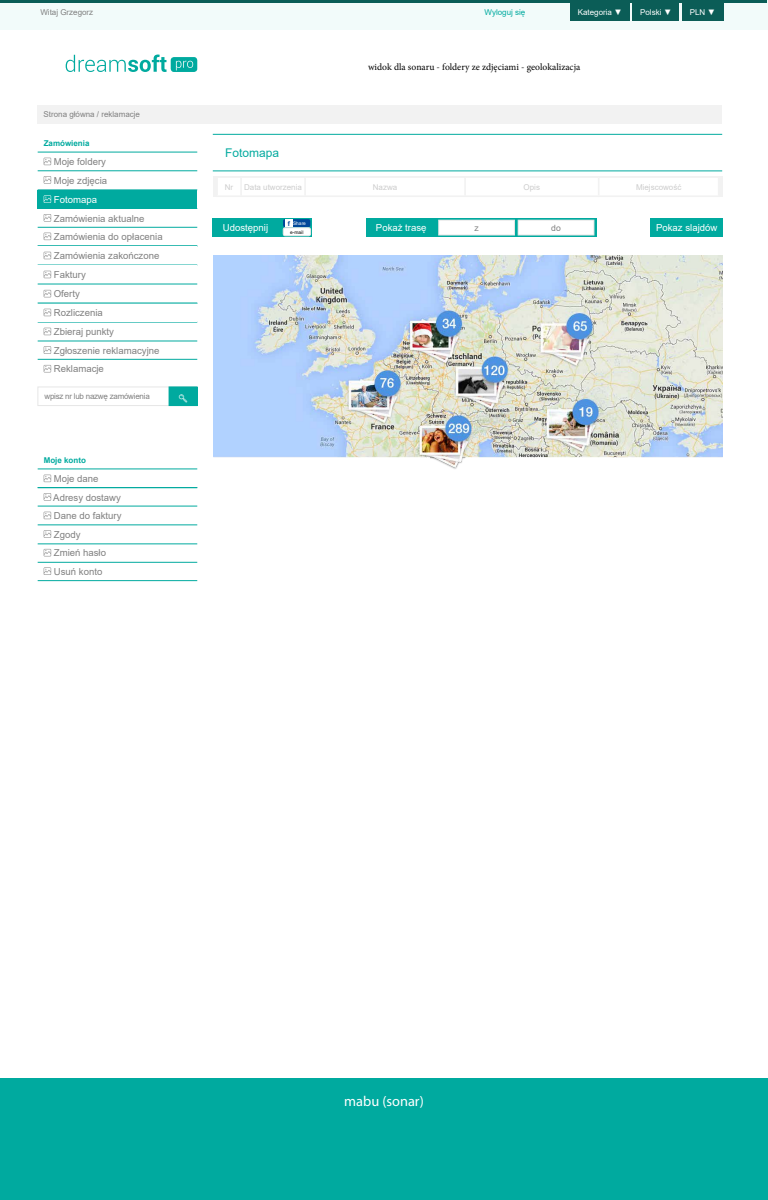
<style>
.page{position:relative;width:768px;height:1200px;background:#fff}
.page>*{position:absolute;margin:0;border:0;box-sizing:border-box;transform-origin:0 0}
.t1{font:14.4px "Myriad Pro";color:#fff}
.t2{font:14.4px "ikonkiwersja 1";color:#fff}
.t3{font:12px "Arial";color:#05aba0}
.t4{font:9.6px/19px "Arial";color:#808080}
.t5{font:9.6px "Minion Pro";color:#000}
.t6{font:9.6px "Arial";color:#fff}
.t7{font:8.6px "Arial";color:#808080}
.t8{font:8px "Arial";color:#808080}
.t9{font:8px "Arial";color:#ccc}
.t10{font:8px "Arial";letter-spacing:-.03em;color:#808080}
.t11{font:8px "Arial";color:#fff}
.t12{font:700 8px "Arial";color:#00aa9f}
.t13{font:8px "Arial";color:#00aa9f}
.t14{font:4.84px/8.6px "Arial";color:#000;text-align:center}
.s1{font-weight:700;font-size:6.56px;color:#00489a}
.s2{color:#fff}
</style>
<div class="page">
<div style="left:38px;top:105px;width:684px;height:18px;background:#f2f2f2"></div>
<svg style="left:66px;top:55px;width:101px;height:17px"></svg>
<div style="left:171px;top:57px;width:26px;height:15px;background:#00aa9f;border-radius:3px"></div>
<svg style="left:176px;top:61px;width:17px;height:9px"></svg>
<div style="left:0;top:0;width:767px;height:29px;background:#f2fbfa"></div>
<hr style="left:0;top:0;width:767px;height:2px;background:#0b5d57">
<div style="left:633px;top:2px;width:46px;height:19px;background:#0b5d57"></div>
<div style="left:682px;top:2px;width:41px;height:19px;background:#0b5d57"></div>
<div style="left:570px;top:2px;width:60px;height:19px;background:#0b5d57"></div>
<hr style="left:213px;top:134px;width:509px;height:1px;background:#00aa9f">
<hr style="left:213px;top:171px;width:509px;height:1px;background:#00aa9f">
<hr style="left:216px;top:176px;width:25px;height:2px;background:#f2f2f2">
<hr style="left:241px;top:176px;width:64px;height:2px;background:#f2f2f2">
<hr style="left:305px;top:176px;width:160px;height:2px;background:#f2f2f2">
<hr style="left:465px;top:176px;width:134px;height:2px;background:#f2f2f2">
<hr style="left:599px;top:176px;width:120px;height:2px;background:#f2f2f2">
<svg style="left:216px;top:178px;width:503px;height:17px"></svg>
<hr style="left:216px;top:195px;width:25px;height:2px;background:#f2f2f2">
<hr style="left:241px;top:195px;width:64px;height:2px;background:#f2f2f2">
<hr style="left:305px;top:195px;width:160px;height:2px;background:#f2f2f2">
<hr style="left:465px;top:195px;width:134px;height:2px;background:#f2f2f2">
<hr style="left:599px;top:195px;width:120px;height:2px;background:#f2f2f2">
<div style="left:0;top:1078px;width:768px;height:122px;background:#00aa9f"></div>
<div style="left:38px;top:387px;width:159px;height:19px;border:1px solid #e6e6e6"></div>
<div style="left:169px;top:387px;width:28px;height:19px;background:#00aa9f"></div>
<svg style="left:44px;top:290px;width:7px;height:7px"></svg>
<svg style="left:44px;top:158px;width:7px;height:7px"></svg>
<svg style="left:44px;top:346px;width:7px;height:8px"></svg>
<svg style="left:44px;top:328px;width:7px;height:7px"></svg>
<svg style="left:44px;top:233px;width:7px;height:7px"></svg>
<svg style="left:44px;top:214px;width:7px;height:8px"></svg>
<div style="left:38px;top:190px;width:159px;height:18px;background:#00aa9f"></div>
<svg style="left:44px;top:195px;width:7px;height:8px"></svg>
<svg style="left:44px;top:176px;width:7px;height:8px"></svg>
<svg style="left:44px;top:365px;width:7px;height:7px"></svg>
<hr style="left:38px;top:152px;width:159px;height:1px;background:#00aa9f">
<hr style="left:38px;top:341px;width:159px;height:1px;background:#00aa9f">
<hr style="left:38px;top:359px;width:159px;height:1px;background:#00aa9f">
<hr style="left:38px;top:171px;width:159px;height:1px;background:#00aa9f">
<hr style="left:38px;top:322px;width:159px;height:1px;background:#00aa9f">
<svg style="left:44px;top:309px;width:7px;height:7px"></svg>
<hr style="left:38px;top:303px;width:159px;height:1px;background:#00aa9f">
<hr style="left:38px;top:227px;width:159px;height:1px;background:#00aa9f">
<hr style="left:38px;top:208px;width:159px;height:1px;background:#00aa9f">
<svg style="left:44px;top:252px;width:7px;height:7px"></svg>
<svg style="left:44px;top:271px;width:7px;height:7px"></svg>
<hr style="left:38px;top:284px;width:159px;height:1px;background:#00aa9f">
<svg style="left:44px;top:512px;width:7px;height:7px"></svg>
<svg style="left:44px;top:549px;width:7px;height:7px"></svg>
<svg style="left:44px;top:530px;width:7px;height:8px"></svg>
<svg style="left:44px;top:475px;width:7px;height:7px"></svg>
<svg style="left:44px;top:493px;width:7px;height:8px"></svg>
<svg style="left:44px;top:567px;width:7px;height:8px"></svg>
<hr style="left:38px;top:525px;width:159px;height:1px;background:#00aa9f">
<hr style="left:38px;top:544px;width:159px;height:1px;background:#00aa9f">
<hr style="left:38px;top:562px;width:159px;height:1px;background:#00aa9f">
<hr style="left:38px;top:580px;width:159px;height:1px;background:#00aa9f">
<hr style="left:38px;top:487px;width:159px;height:1px;background:#00aa9f">
<hr style="left:38px;top:506px;width:159px;height:1px;background:#00aa9f">
<hr style="left:38px;top:469px;width:159px;height:1px;background:#00aa9f">
<img style="left:214px;top:255px;width:508px;height:214px">
<div style="left:650px;top:218px;width:73px;height:19px;background:#00aa9f"></div>
<svg style="left:366px;top:218px;width:231px;height:19px;background:#10aea4"></svg>
<div style="left:439px;top:220px;width:75px;height:15px;background:#fff"></div>
<div style="left:439px;top:220px;width:76px;height:15px;border:1px solid #e6e6e6"></div>
<div style="left:518px;top:220px;width:76px;height:15px;background:#fff"></div>
<div style="left:518px;top:220px;width:76px;height:15px;border:1px solid #e6e6e6"></div>
<div style="left:213px;top:218px;width:99px;height:19px;background:#00aa9f"></div>
<div style="left:283px;top:219px;width:27px;height:8px;background:#00489a;border-radius:2px"></div>
<div style="left:285px;top:220px;width:8px;height:7px;background:#fff"></div>
<div style="left:283px;top:228px;width:28px;height:8px;background:#fff;border-radius:2px"></div>
<div style="left:283px;top:228px;width:28px;height:8px;border:1px solid #e6e6e6;border-radius:2px"></div>
<p class="t8" style="left:40px;top:6px;width:54px">Witaj Grzegorz</p>
<p class="t13" style="left:485px;top:6px;width:42px">Wyloguj się</p>
<p class="t11" style="left:578px;top:6px;width:46px">Kategoria ▼</p>
<p class="t11" style="left:640px;top:6px;width:33px">Polski ▼</p>
<p class="t11" style="left:690px;top:6px;width:27px">PLN ▼</p>
<p class="t8" style="left:44px;top:109px;width:98px">Strona główna / reklamacje</p>
<p class="t12" style="left:44px;top:137px;width:47px">Zamówienia</p>
<p class="t4" style="left:54px;top:152px;width:54px">Moje foldery</p>
<p class="t4" style="left:54px;top:171px;width:55px">Moje zdjęcia</p>
<p class="t6" style="left:54px;top:193px;width:45px">Fotomapa</p>
<p class="t4" style="left:54px;top:209px;width:92px">Zamówienia aktualne</p>
<p class="t4" style="left:54px;top:227px;width:110px">Zamówienia do opłacenia</p>
<p class="t4" style="left:54px;top:246px;width:107px">Zamówienia zakończone<br>Faktury</p>
<p class="t4" style="left:54px;top:284px;width:28px">Oferty</p>
<p class="t4" style="left:54px;top:303px;width:51px">Rozliczenia</p>
<p class="t4" style="left:54px;top:322px;width:62px">Zbieraj punkty</p>
<p class="t4" style="left:54px;top:341px;width:107px">Zgłoszenie reklamacyjne</p>
<p class="t4" style="left:54px;top:359px;width:52px">Reklamacje</p>
<p class="t10" style="left:44px;top:391px;width:107px">wpisz nr lub nazwę zamówienia</p>
<h1 class="t2" style="left:179px;top:392px;width:10px">!</h1>
<p class="t12" style="left:44px;top:454px;width:44px">Moje konto</p>
<p class="t4" style="left:53px;top:470px;width:69px;line-height:18.4px">Moje dane<br>Adresy dostawy</p>
<p class="t4" style="left:54px;top:506px;width:69px">Dane do faktury</p>
<p class="t4" style="left:54px;top:543px;width:54px">Zmień hasło</p>
<p class="t4" style="left:54px;top:525px;width:28px">Zgody</p>
<p class="t4" style="left:54px;top:562px;width:50px">Usuń konto</p>
<p class="t3" style="left:225px;top:144px;width:56px">Fotomapa</p>
<p class="t5" style="left:368px;top:61px;width:214px">widok dla sonaru - foldery ze zdjęciami - geolokalizacja</p>
<p class="t9" style="left:225px;top:181px;width:10px">Nr</p>
<p class="t9" style="left:244px;top:181px;width:59px">Data utworzenia</p>
<p class="t9" style="left:373px;top:181px;width:26px">Nazwa</p>
<p class="t9" style="left:524px;top:181px;width:18px">Opis</p>
<p class="t9" style="left:636px;top:181px;width:47px">Miejscowość</p>
<p class="t14" style="left:288px;top:219px;width:20px"><span class="s1">f</span> <span class="s2">Share </span>e-mail</p>
<p class="t6" style="left:223px;top:221px;width:47px">Udostępnij</p>
<p class="t6" style="left:376px;top:221px;width:52px">Pokaż trasę</p>
<p class="t7" style="left:474px;top:222px;width:6px">z</p>
<p class="t7" style="left:551px;top:222px;width:11px">do</p>
<p class="t6" style="left:656px;top:221px;width:63px">Pokaz slajdów</p>
<h1 class="t1" style="left:344px;top:1092px;width:81px">mabu (sonar)</h1>
</div>
